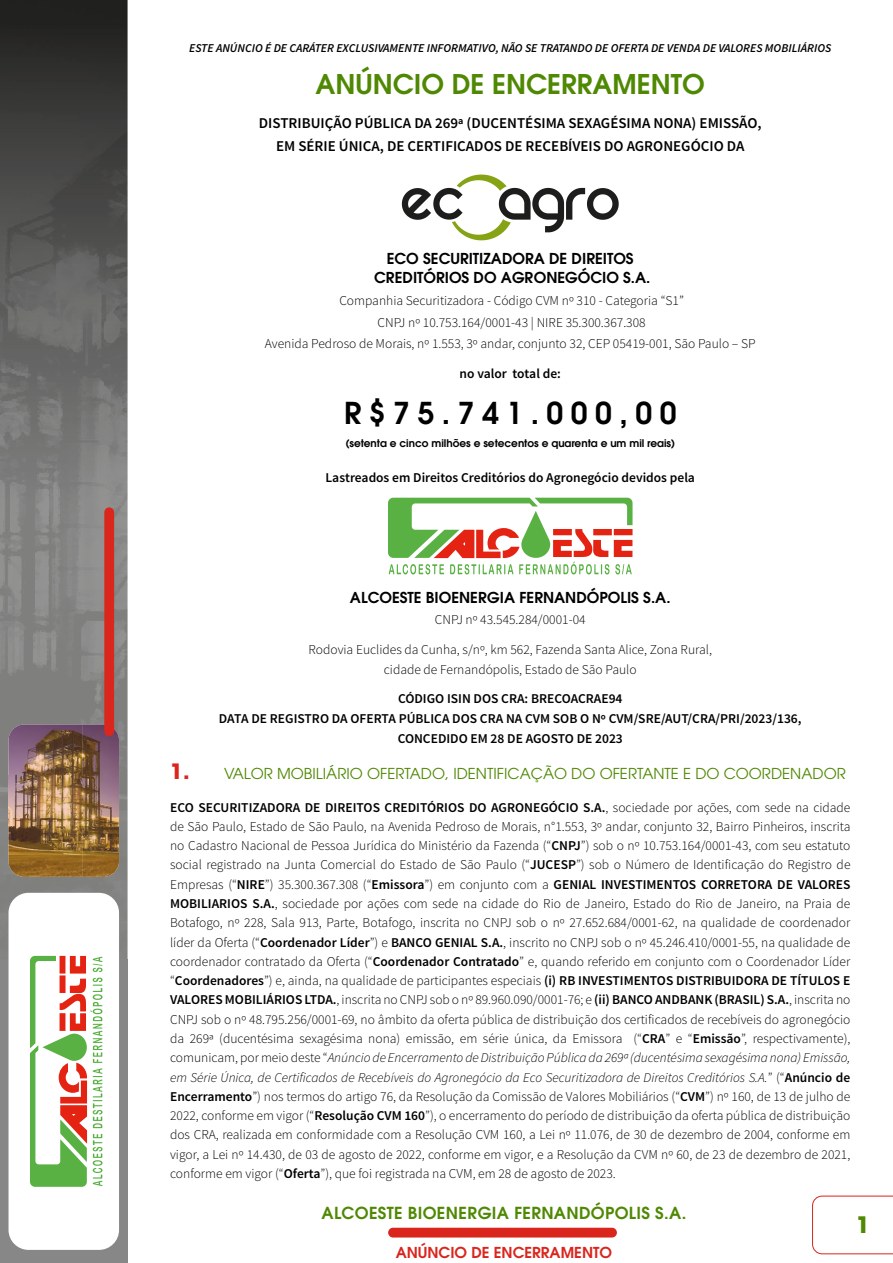
<style>
.page{position:relative;width:893px;height:1263px;background:#fff}
.page>*{position:absolute;margin:0;border:0;box-sizing:border-box;transform-origin:0 0}
.t1{font:600 30px "ITC Avant Garde Pro";letter-spacing:.25em;color:#000}
.t2{font:600 27px "ITC Avant Garde Pro";color:#4f8802}
.t3{font:700 22.5px "ITC Avant Garde Pro";color:#4f8802}
.t4{font:600 16.5px "ITC Avant Garde Pro";letter-spacing:.02em;color:#4f8802}
.t5{font:600 15px/22.2px "Source Sans Pro";color:#000;text-align:center}
.t6{font:600 15px/19.2px "ITC Avant Garde Pro";color:#000;text-align:center}
.t7{font:15px "ITC Avant Garde Pro";color:#4f8802}
.t8{font:600 15px "ITC Avant Garde Pro";color:#da251d}
.t9{font:300 13.5px/19.4px "Source Sans Pro";color:#000;text-align:center}
.t10{font:600 13.5px/20.2px "Source Sans Pro";color:#000;text-align:center}
.t11{font:italic 600 12px "Source Sans Pro";color:#000}
.t12{font:600 10.5px "ITC Avant Garde Pro";color:#000}
.s1{font-weight:700;font-size:21px;color:#da251d}
.s2{font-weight:600}
.s3{font-style:italic}
</style>
<div class="page">
<svg style="left:812px;top:1196px;width:81px;height:58px"></svg>
<div style="left:0;top:959px;width:128px;height:304px;background:#878787"></div>
<img style="left:0;top:0;width:128px;height:959px">
<img style="left:9px;top:724px;width:110px;height:153px">
<div style="left:104px;top:507px;width:10px;height:229px;background:#da261d;border-radius:5px"></div>
<div style="left:9px;top:893px;width:110px;height:357px;background:#fff;border-radius:20px"></div>
<svg style="left:30px;top:956px;width:72px;height:231px"></svg>
<div style="left:388px;top:1228px;width:229px;height:9px;background:#da251d;border-radius:5px"></div>
<svg style="left:402px;top:175px;width:217px;height:65px"></svg>
<svg style="left:388px;top:498px;width:244px;height:76px"></svg>
<p class="t11" style="left:189px;top:40px;width:644px">ESTE ANÚNCIO É DE CARÁTER EXCLUSIVAMENTE INFORMATIVO, NÃO SE TRATANDO DE OFERTA DE VENDA DE VALORES MOBILIÁRIOS</p>
<h2 class="t2" style="left:316px;top:67px;width:391px">ANÚNCIO DE ENCERRAMENTO</h2>
<p class="t5" style="left:259px;top:113px;width:504px">DISTRIBUIÇÃO PÚBLICA DA 269ª (DUCENTÉSIMA SEXAGÉSIMA NONA) EMISSÃO,<br>EM SÉRIE ÚNICA, DE CERTIFICADOS DE RECEBÍVEIS DO AGRONEGÓCIO DA</p>
<p class="t6" style="left:374px;top:249px;width:278px">ECO SECURITIZADORA DE DIREITOS<br>CREDITÓRIOS DO AGRONEGÓCIO S.A.</p>
<p class="t9" style="left:265px;top:290px;width:492px;line-height:21.8px">Companhia Securitizadora - Código CVM nº 310 - Categoria “S1”<br>CNPJ nº 10.753.164/0001-43 | NIRE 35.300.367.308<br>Avenida Pedroso de Morais, nº 1.553, 3º andar, conjunto 32, CEP 05419-001, São Paulo – SP</p>
<p class="t10" style="left:460px;top:363px;width:103px">no valor total de:</p>
<h1 class="t1" style="left:344px;top:393px;width:334px">R$75.741.000,00</h1>
<p class="t12" style="left:345px;top:436px;width:331px">(setenta e cinco milhões e setecentos e quarenta e um mil reais)</p>
<p class="t10" style="left:325px;top:468px;width:371px">Lastreados em Direitos Creditórios do Agronegócio devidos pela</p>
<p class="t6" style="left:350px;top:587px;width:322px">ALCOESTE BIOENERGIA FERNANDÓPOLIS S.A.</p>
<p class="t9" style="left:308px;top:605px;width:405px;line-height:29.1px">CNPJ nº 43.545.284/0001-04<br>Rodovia Euclides da Cunha, s/nº, km 562, Fazenda Santa Alice, Zona Rural,</p>
<p class="t9" style="left:384px;top:660px;width:254px">cidade de Fernandópolis, Estado de São Paulo</p>
<p class="t10" style="left:219px;top:689px;width:584px">CÓDIGO ISIN DOS CRA: BRECOACRAE94<br>DATA DE REGISTRO DA OFERTA PÚBLICA DOS CRA NA CVM SOB O Nº CVM/SRE/AUT/CRA/PRI/2023/136,<br>CONCEDIDO EM 28 DE AGOSTO DE 2023</p>
<p class="t7" style="left:170px;top:764px;width:677px"><span class="s1">1.</span> VALOR MOBILIÁRIO OFERTADO, IDENTIFICAÇÃO DO OFERTANTE E DO COORDENADOR</p>
<p class="t9" style="left:170px;top:797px;width:682px;text-align:justify"><span class="s2">ECO SECURITIZADORA DE DIREITOS CREDITÓRIOS DO AGRONEGÓCIO S.A.</span>, sociedade por ações, com sede na cidade de São Paulo, Estado de São Paulo, na Avenida Pedroso de Morais, n°1.553, 3º andar, conjunto 32, Bairro Pinheiros, inscrita no Cadastro Nacional de Pessoa Jurídica do Ministério da Fazenda (“<span class="s2">CNPJ</span>”) sob o nº 10.753.164/0001-43, com seu estatuto social registrado na Junta Comercial do Estado de São Paulo (“<span class="s2">JUCESP</span>”) sob o Número de Identificação do Registro de Empresas (“<span class="s2">NIRE</span>”) 35.300.367.308 (“<span class="s2">Emissora</span>”) em conjunto com a <span class="s2">GENIAL INVESTIMENTOS CORRETORA DE VALORES MOBILIARIOS S.A.</span>, sociedade por ações com sede na cidade do Rio de Janeiro, Estado do Rio de Janeiro, na Praia de Botafogo, nº 228, Sala 913, Parte, Botafogo, inscrita no CNPJ sob o nº 27.652.684/0001-62, na qualidade de coordenador líder da Oferta (“<span class="s2">Coordenador Líder</span>”) e <span class="s2">BANCO GENIAL S.A.</span>, inscrito no CNPJ sob o nº 45.246.410/0001-55, na qualidade de coordenador contratado da Oferta (“<span class="s2">Coordenador Contratado</span>” e, quando referido em conjunto com o Coordenador Líder “<span class="s2">Coordenadores</span>”) e, ainda, na qualidade de participantes especiais <span class="s2">(i) RB INVESTIMENTOS DISTRIBUIDORA DE TÍTULOS E VALORES MOBILIÁRIOS LTDA.</span>, inscrita no CNPJ sob o nº 89.960.090/0001-76; e <span class="s2">(ii) BANCO ANDBANK (BRASIL) S.A.</span>, inscrita no CNPJ sob o nº 48.795.256/0001-69, no âmbito da oferta pública de distribuição dos certificados de recebíveis do agronegócio da 269ª (ducentésima sexagésima nona) emissão, em série única, da Emissora (“<span class="s2">CRA</span>” e “<span class="s2">Emissão</span>”, respectivamente), comunicam, por meio deste “<span class="s3">Anúncio de Encerramento de Distribuição Pública da 269ª (ducentésima sexagésima nona) Emissão, em Série Única, de Certificados de Recebíveis do Agronegócio da Eco Securitizadora de Direitos Creditórios S.A.</span>” (“<span class="s2">Anúncio de Encerramento</span>”) nos termos do artigo 76, da Resolução da Comissão de Valores Mobiliários (“<span class="s2">CVM</span>”) nº 160, de 13 de julho de 2022, conforme em vigor (“<span class="s2">Resolução CVM 160</span>”), o encerramento do período de distribuição da oferta pública de distribuição dos CRA, realizada em conformidade com a Resolução CVM 160, a Lei nº 11.076, de 30 de dezembro de 2004, conforme em vigor, a Lei nº 14.430, de 03 de agosto de 2022, conforme em vigor, e a Resolução da CVM nº 60, de 23 de dezembro de 2021, conforme em vigor (“<span class="s2">Oferta</span>”), que foi registrada na CVM, em 28 de agosto de 2023.</p>
<p class="t4" style="left:321px;top:1202px;width:366px">ALCOESTE BIOENERGIA FERNANDÓPOLIS S.A.</p>
<p class="t8" style="left:396px;top:1242px;width:218px">ANÚNCIO DE ENCERRAMENTO</p>
<h3 class="t3" style="left:856px;top:1209px;width:15px">1</h3>
</div>
